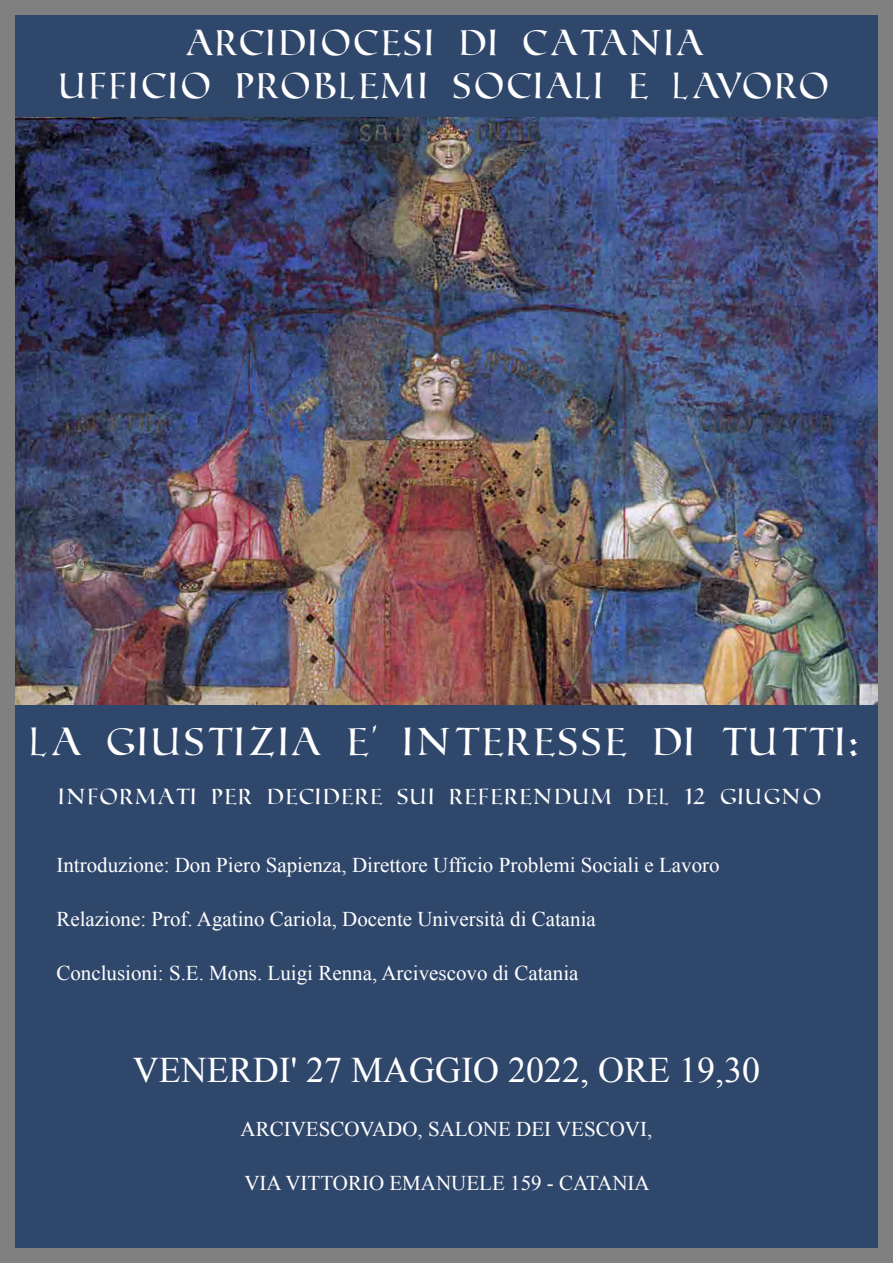
<style>
.page{position:relative;width:893px;height:1263px;background:#fff}
.page>*{position:absolute;margin:0;border:0;box-sizing:border-box;transform-origin:0 0}
.t1{font:39px "Roman SD";color:#fff}
.t2{font:36px/43.2px "Roman SD";color:#fff;text-align:center}
.t3{font:36px "Times New Roman";color:#fff}
.t4{font:21.9px "Roman SD";color:#fff}
.t5{font:21px "Times New Roman";color:#fff}
</style>
<div class="page">
<img style="left:0;top:0;width:893px;height:1263px">
<h2 class="t2" style="left:60px;top:21px;width:774px">ARCIDIOCESI DI CATANIA<br>UFFICIO PROBLEMI SOCIALI E LAVORO</h2>
<h1 class="t1" style="left:31px;top:725px;width:833px">LA GIUSTIZIA E' INTERESSE DI TUTTI:</h1>
<p class="t4" style="left:59px;top:787px;width:766px">INFORMATI PER DECIDERE SUI REFERENDUM DEL 12 GIUGNO</p>
<p class="t5" style="left:56px;top:857px;width:665px">Introduzione: Don Piero Sapienza, Direttore Ufficio Problemi Sociali e Lavoro</p>
<p class="t5" style="left:56px;top:911px;width:541px">Relazione: Prof. Agatino Cariola, Docente Università di Catania</p>
<p class="t5" style="left:56px;top:965px;width:524px">Conclusioni: S.E. Mons. Luigi Renna, Arcivescovo di Catania</p>
<h2 class="t3" style="left:133px;top:1057px;width:629px">VENERDI' 27 MAGGIO 2022, ORE 19,30</h2>
<p class="t5" style="left:241px;top:1121px;width:413px">ARCIVESCOVADO, SALONE DEI VESCOVI,</p>
<p class="t5" style="left:244px;top:1175px;width:407px">VIA VITTORIO EMANUELE 159 - CATANIA</p>
</div>
